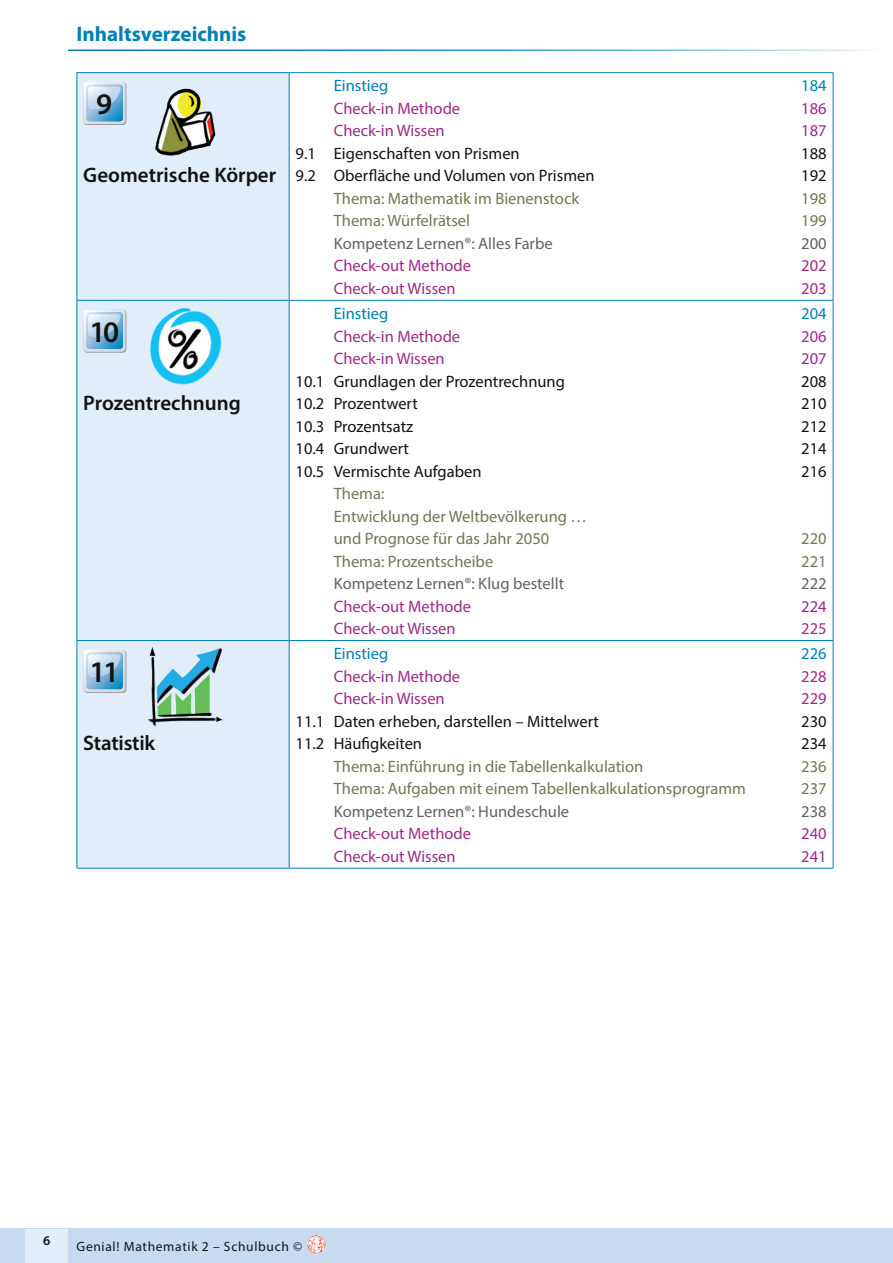
<style>
.page{position:relative;width:893px;height:1263px;background:#fff}
.page>*{position:absolute;margin:0;border:0;box-sizing:border-box;transform-origin:0 0}
.t1{font:600 30px "Myriad Pro";color:#121311}
.t2{font:600 21px "Myriad Pro";color:#121311}
.t3{font:700 21px "Myriad Pro";color:#0080b8}
.t4{font:16.5px "Myriad Pro";color:#121311}
.t5{font:16.5px/22.5px "Myriad Pro";color:#6f7856}
.t6{font:16.5px "Myriad Pro";color:#9f2987}
.t7{font:16.5px "Myriad Pro";color:#616265}
.t8{font:16.5px "Myriad Pro";color:#0080b8}
.t9{font:13.5px "Myriad Pro";letter-spacing:.05em;color:#121311}
.t10{font:600 13.5px "Myriad Pro";color:#121311}
</style>
<div class="page">
<div style="left:0;top:1229px;width:893px;height:34px;background:#c6dbef"></div>
<img style="left:307px;top:1235px;width:19px;height:19px;border-radius:9px">
<div style="left:26px;top:1229px;width:42px;height:34px;background:#e1edf8"></div>
<div style="left:78px;top:73px;width:211px;height:795px;background:#e1edf8"></div>
<hr style="left:77px;top:72px;width:212px;height:1px;background:#0080b8">
<hr style="left:77px;top:73px;width:1px;height:227px;background:#0080b8">
<hr style="left:289px;top:72px;width:544px;height:1px;background:#0080b8">
<hr style="left:289px;top:73px;width:1px;height:227px;background:#0080b8">
<hr style="left:833px;top:73px;width:1px;height:227px;background:#0080b8">
<hr style="left:77px;top:300px;width:212px;height:1px;background:#0080b8">
<hr style="left:77px;top:301px;width:1px;height:339px;background:#0080b8">
<hr style="left:289px;top:300px;width:544px;height:1px;background:#0080b8">
<hr style="left:289px;top:301px;width:1px;height:339px;background:#0080b8">
<hr style="left:833px;top:301px;width:1px;height:339px;background:#0080b8">
<hr style="left:77px;top:640px;width:212px;height:1px;background:#0080b8">
<hr style="left:77px;top:641px;width:1px;height:227px;background:#0080b8">
<hr style="left:289px;top:640px;width:544px;height:1px;background:#0080b8">
<hr style="left:289px;top:641px;width:1px;height:227px;background:#0080b8">
<hr style="left:833px;top:641px;width:1px;height:227px;background:#0080b8">
<hr style="left:77px;top:868px;width:212px;height:1px;background:#0080b8">
<hr style="left:289px;top:868px;width:544px;height:1px;background:#0080b8">
<div style="left:84px;top:82px;width:42px;height:43px;background:#9b9da2;border-radius:4px"></div>
<svg style="left:83px;top:82px;width:43px;height:42px;background:#a6cae1"></svg>
<img style="left:144px;top:79px;width:83px;height:80px">
<div style="left:84px;top:310px;width:42px;height:43px;background:#acb2ba;border-radius:4px"></div>
<svg style="left:83px;top:309px;width:43px;height:43px;background:#a7cae1"></svg>
<img style="left:149px;top:309px;width:73px;height:76px">
<div style="left:84px;top:650px;width:42px;height:43px;background:#9da1a7;border-radius:4px"></div>
<svg style="left:83px;top:650px;width:43px;height:42px;background:#a6cae1"></svg>
<img style="left:147px;top:647px;width:76px;height:80px">
<hr style="left:68px;top:50px;width:825px;height:1px;background:#0080b8">
<p class="t3" style="left:77px;top:20px;width:171px">Inhaltsverzeichnis</p>
<h1 class="t1" style="left:96px;top:85px;width:18px">9</h1>
<p class="t2" style="left:83px;top:161px;width:194px">Geometrische Körper</p>
<h1 class="t1" style="left:89px;top:312px;width:31px">10</h1>
<p class="t2" style="left:83px;top:389px;width:159px">Prozentrechnung</p>
<h1 class="t1" style="left:89px;top:653px;width:31px">11</h1>
<p class="t2" style="left:83px;top:729px;width:73px">Statistik</p>
<p class="t8" style="left:334px;top:76px;width:56px">Einstieg</p>
<p class="t8" style="left:801px;top:76px;width:27px">184</p>
<p class="t6" style="left:334px;top:98px;width:128px">Check-in Methode</p>
<p class="t6" style="left:801px;top:98px;width:27px">186</p>
<p class="t6" style="left:334px;top:121px;width:112px">Check-in Wissen</p>
<p class="t6" style="left:801px;top:121px;width:27px">187</p>
<p class="t4" style="left:296px;top:143px;width:226px">9.1 Eigenschaften von Prismen</p>
<p class="t4" style="left:801px;top:143px;width:27px">188</p>
<p class="t4" style="left:296px;top:166px;width:300px">9.2 Oberfläche und Volumen von Prismen</p>
<p class="t4" style="left:801px;top:166px;width:27px">192</p>
<p class="t5" style="left:334px;top:187px;width:247px">Thema: Mathematik im Bienenstock</p>
<p class="t5" style="left:801px;top:187px;width:27px">198</p>
<p class="t5" style="left:334px;top:209px;width:138px">Thema: Würfelrätsel</p>
<p class="t5" style="left:801px;top:209px;width:27px">199</p>
<p class="t7" style="left:334px;top:233px;width:220px">Kompetenz Lernen®: Alles Farbe</p>
<p class="t7" style="left:801px;top:233px;width:27px">200</p>
<p class="t6" style="left:334px;top:256px;width:139px">Check-out Methode</p>
<p class="t6" style="left:801px;top:256px;width:27px">202</p>
<p class="t6" style="left:334px;top:278px;width:123px">Check-out Wissen</p>
<p class="t6" style="left:801px;top:278px;width:27px">203</p>
<p class="t8" style="left:334px;top:303px;width:56px">Einstieg</p>
<p class="t8" style="left:801px;top:303px;width:27px">204</p>
<p class="t6" style="left:334px;top:326px;width:128px">Check-in Methode</p>
<p class="t6" style="left:801px;top:326px;width:27px">206</p>
<p class="t6" style="left:334px;top:348px;width:112px">Check-in Wissen</p>
<p class="t6" style="left:801px;top:348px;width:27px">207</p>
<p class="t4" style="left:296px;top:371px;width:271px">10.1 Grundlagen der Prozentrechnung</p>
<p class="t4" style="left:801px;top:371px;width:27px">208</p>
<p class="t4" style="left:296px;top:393px;width:124px">10.2 Prozentwert</p>
<p class="t4" style="left:801px;top:393px;width:27px">210</p>
<p class="t4" style="left:296px;top:416px;width:119px">10.3 Prozentsatz</p>
<p class="t4" style="left:801px;top:416px;width:27px">212</p>
<p class="t4" style="left:296px;top:438px;width:115px">10.4 Grundwert</p>
<p class="t4" style="left:801px;top:438px;width:27px">214</p>
<p class="t4" style="left:296px;top:461px;width:188px">10.5 Vermischte Aufgaben</p>
<p class="t4" style="left:801px;top:461px;width:27px">216</p>
<p class="t5" style="left:334px;top:482px;width:255px">Thema:<br>Entwicklung der Weltbevölkerung … und Prognose für das Jahr 2050</p>
<p class="t5" style="left:801px;top:527px;width:27px">220</p>
<p class="t5" style="left:334px;top:550px;width:161px">Thema: Prozentscheibe</p>
<p class="t5" style="left:801px;top:550px;width:27px">221</p>
<p class="t7" style="left:334px;top:573px;width:232px">Kompetenz Lernen®: Klug bestellt</p>
<p class="t7" style="left:801px;top:573px;width:27px">222</p>
<p class="t6" style="left:334px;top:596px;width:139px">Check-out Methode</p>
<p class="t6" style="left:801px;top:596px;width:27px">224</p>
<p class="t6" style="left:334px;top:618px;width:123px">Check-out Wissen</p>
<p class="t6" style="left:801px;top:618px;width:27px">225</p>
<p class="t8" style="left:334px;top:643px;width:56px">Einstieg</p>
<p class="t8" style="left:801px;top:643px;width:27px">226</p>
<p class="t6" style="left:334px;top:666px;width:128px">Check-in Methode</p>
<p class="t6" style="left:801px;top:666px;width:27px">228</p>
<p class="t6" style="left:334px;top:688px;width:112px">Check-in Wissen</p>
<p class="t6" style="left:801px;top:688px;width:27px">229</p>
<p class="t4" style="left:296px;top:711px;width:305px">11.1 Daten erheben, darstellen – Mittelwert</p>
<p class="t4" style="left:801px;top:711px;width:27px">230</p>
<p class="t4" style="left:296px;top:733px;width:128px">11.2 Häufigkeiten</p>
<p class="t4" style="left:801px;top:733px;width:27px">234</p>
<p class="t5" style="left:334px;top:755px;width:311px">Thema: Einführung in die Tabellenkalkulation</p>
<p class="t5" style="left:801px;top:755px;width:27px">236</p>
<p class="t5" style="left:334px;top:777px;width:414px">Thema: Aufgaben mit einem Tabellenkalkulationsprogramm</p>
<p class="t5" style="left:801px;top:777px;width:27px">237</p>
<p class="t7" style="left:334px;top:801px;width:237px">Kompetenz Lernen®: Hundeschule</p>
<p class="t7" style="left:801px;top:801px;width:27px">238</p>
<p class="t6" style="left:334px;top:824px;width:139px">Check-out Methode</p>
<p class="t6" style="left:801px;top:824px;width:27px">240</p>
<p class="t6" style="left:334px;top:846px;width:123px">Check-out Wissen</p>
<p class="t6" style="left:801px;top:846px;width:27px">241</p>
<p class="t10" style="left:43px;top:1232px;width:9px">6</p>
<p class="t9" style="left:77px;top:1238px;width:227px">Genial! Mathematik 2 – Schulbuch ©</p>
</div>
